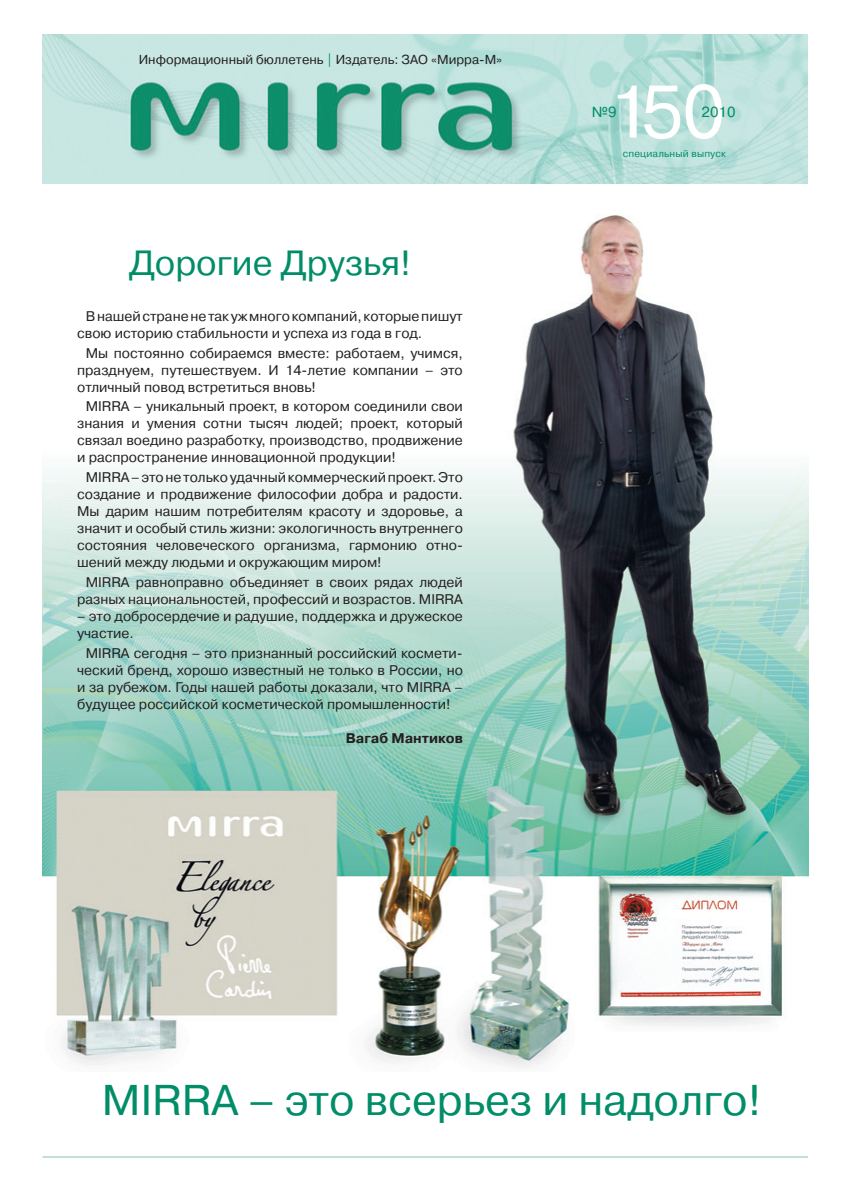
<style>
.page{position:relative;width:842px;height:1191px;background:#fff}
.page>*{position:absolute;margin:0;border:0;box-sizing:border-box;transform-origin:0 0}
.t1{font:74.2px "Pragmatica C";color:#fff}
.t2{font:43px "Pragmatica C";color:#008d68}
.t3{font:35px "Pragmatica C";color:#008d68}
.t4{font:14.6px "Pragmatica C";color:#008d68}
.t5{font:14px/17px "Pragmatica C";color:#231f20;text-align:justify}
.t6{font:700 14px "Pragmatica C";color:#231f20}
.t7{font:13px "Pragmatica C";color:#231f20}
.t8{font:10px "Pragmatica C";letter-spacing:.02em;color:#008d68}
.s1{color:#008d68}
</style>
<div class="page">
<img style="left:43px;top:215px;width:765px;height:853px">
<img style="left:43px;top:34px;width:765px;height:149px">
<hr style="left:43px;top:1156px;width:765px;height:2px;background:#c4dfd7">
<p class="t7" style="left:139px;top:52px;width:365px">Информационный бюллетень <span class="s1">|</span> Издатель: ЗАО «Мирра-М»</p>
<p class="t3" style="left:129px;top:244px;width:283px">Дорогие Друзья!</p>
<p class="t5" style="left:77px;top:307px;width:387px;text-indent:8px">В нашей стране не так уж много компаний, которые пишут свою историю стабильности и успеха из года в год.</p>
<p class="t5" style="left:77px;top:344px;width:387px;text-indent:8px">Мы постоянно собираемся вместе: работаем, учимся, празднуем, путешествуем. И 14-летие компании – это отличный повод встретиться вновь!</p>
<p class="t5" style="left:77px;top:398px;width:387px;text-indent:8px">MIRRA – уникальный проект, в котором соединили свои знания и умения сотни тысяч людей; проект, который связал воедино разработку, производство, продвижение и распространение инновационной продукции!</p>
<p class="t5" style="left:77px;top:469px;width:387px;text-indent:8px">MIRRA – это не только удачный коммерческий проект. Это создание и продвижение философии добра и радости.<br>Мы дарим нашим потребителям красоту и здоровье, а значит и особый стиль жизни: экологичность внутреннего состояния человеческого организма, гармонию отно&shy;шений между людьми и окружающим миром!</p>
<p class="t5" style="left:77px;top:574px;width:387px;text-align:right">MIRRA равноправно объединяет в своих рядах людей разных национальностей, профессий и возрастов. MIRRA</p>
<p class="t5" style="left:77px;top:608px;width:387px">– это добросердечие и радушие, поддержка и дружеское участие.</p>
<p class="t5" style="left:77px;top:645px;width:387px;text-indent:8px">MIRRA сегодня – это признанный российский космети&shy;ческий бренд, хорошо известный не только в России, но и за рубежом. Годы нашей работы доказали, что MIRRA – будущее российской косметической промышленности!</p>
<p class="t6" style="left:346px;top:730px;width:119px">Вагаб Мантиков</p>
<p class="t1" style="left:608px;top:71px;width:119px">150</p>
<p class="t8" style="left:623px;top:148px;width:105px">специальный выпуск</p>
<p class="t4" style="left:592px;top:103px;width:26px">№9</p>
<p class="t4" style="left:702px;top:103px;width:35px">2010</p>
<p class="t2" style="left:102px;top:1076px;width:661px">MIRRA – это всерьез и надолго!</p>
</div>
